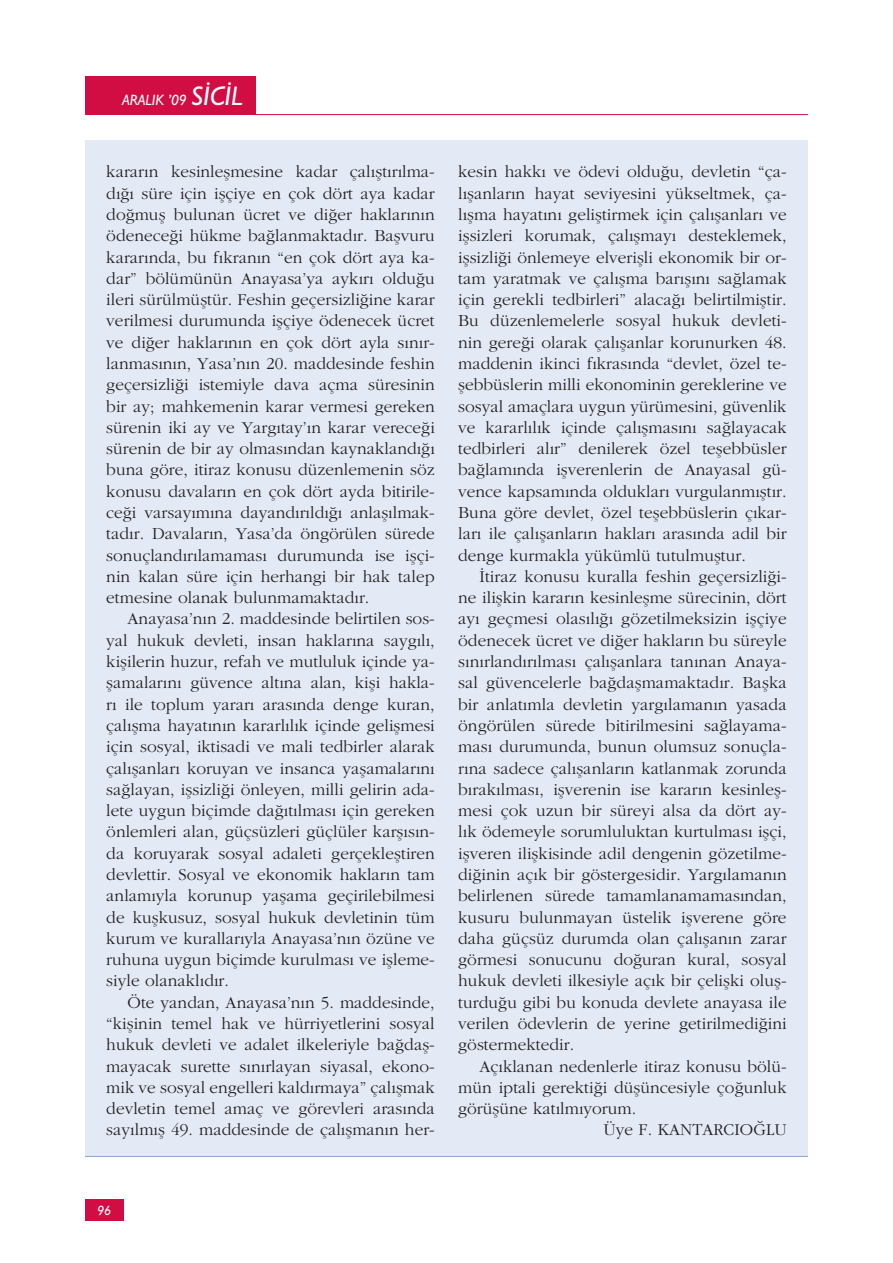
<style>
.page{position:relative;width:893px;height:1263px;background:#fff}
.page>*{position:absolute;margin:0;border:0;box-sizing:border-box;transform-origin:0 0}
.t1{font:17.25px/21.3px "Garamond Turk";letter-spacing:.005em;color:#231f20;text-align:justify}
.t2{font:italic 500 15px "Gill Sans";color:#fff}
.t3{font:italic 500 13.5px "Gill Sans";color:#fff}
.s1{font-size:27px}
</style>
<div class="page">
<div style="left:85px;top:77px;width:170px;height:38px;background:#d20d44"></div>
<hr style="left:255px;top:114px;width:553px;height:1px;background:#d20d44">
<div style="left:85px;top:1199px;width:38px;height:21px;background:#d20d44"></div>
<div style="left:85px;top:140px;width:723px;height:1017px;background:#e4eaf5"></div>
<hr style="left:85px;top:1156px;width:723px;height:1px;background:#8ba4d4">
<p class="t2" style="left:122px;top:91px;width:122px">ARALIK ’09 <span class="s1">SİCİL</span></p>
<p class="t1" style="left:106px;top:161px;width:330px">kararın kesinleşmesine kadar çalıştırılma&shy;dığı süre için işçiye en çok dört aya kadar doğmuş bulunan ücret ve diğer haklarının ödeneceği hükme bağlanmaktadır. Başvuru kararında, bu fıkranın “en çok dört aya ka&shy;dar” bölümünün Anayasa’ya aykırı olduğu ileri sürülmüştür. Feshin geçersizliğine karar verilmesi durumunda işçiye ödenecek ücret ve diğer haklarının en çok dört ayla sınır&shy;lanmasının, Yasa’nın 20. maddesinde feshin geçersizliği istemiyle dava açma süresinin bir ay; mahkemenin karar vermesi gereken sürenin iki ay ve Yargıtay’ın karar vereceği sürenin de bir ay olmasından kaynaklandığı buna göre, itiraz konusu düzenlemenin söz konusu davaların en çok dört ayda bitirile&shy;ceği varsayımına dayandırıldığı anlaşılmak&shy;tadır. Davaların, Yasa’da öngörülen sürede sonuçlandırılamaması durumunda ise işçi&shy;nin kalan süre için herhangi bir hak talep etmesine olanak bulunmamaktadır.</p>
<p class="t1" style="left:106px;top:608px;width:330px;text-indent:21px">Anayasa’nın 2. maddesinde belirtilen sos&shy;yal hukuk devleti, insan haklarına saygılı, kişilerin huzur, refah ve mutluluk içinde ya&shy;şamalarını güvence altına alan, kişi hakla&shy;rı ile toplum yararı arasında denge kuran, çalışma hayatının kararlılık içinde gelişmesi için sosyal, iktisadi ve mali tedbirler alarak çalışanları koruyan ve insanca yaşamalarını sağlayan, işsizliği önleyen, milli gelirin ada&shy;lete uygun biçimde dağıtılması için gereken önlemleri alan, güçsüzleri güçlüler karşısın&shy;da koruyarak sosyal adaleti gerçekleştiren devlettir. Sosyal ve ekonomik hakların tam anlamıyla korunup yaşama geçirilebilmesi de kuşkusuz, sosyal hukuk devletinin tüm kurum ve kurallarıyla Anayasa’nın özüne ve ruhuna uygun biçimde kurulması ve işleme&shy;siyle olanaklıdır.</p>
<p class="t1" style="left:106px;top:991px;width:330px;text-indent:21px">Öte yandan, Anayasa’nın 5. maddesinde, “kişinin temel hak ve hürriyetlerini sosyal hukuk devleti ve adalet ilkeleriyle bağdaş&shy;mayacak surette sınırlayan siyasal, ekono&shy;mik ve sosyal engelleri kaldırmaya” çalışmak devletin temel amaç ve görevleri arasında sayılmış 49. maddesinde de çalışmanın her-</p>
<p class="t1" style="left:458px;top:161px;width:330px">kesin hakkı ve ödevi olduğu, devletin “ça&shy;lışanların hayat seviyesini yükseltmek, ça&shy;lışma hayatını geliştirmek için çalışanları ve işsizleri korumak, çalışmayı desteklemek, işsizliği önlemeye elverişli ekonomik bir or&shy;tam yaratmak ve çalışma barışını sağlamak için gerekli tedbirleri” alacağı belirtilmiştir.<br>Bu düzenlemelerle sosyal hukuk devleti&shy;nin gereği olarak çalışanlar korunurken 48. maddenin ikinci fıkrasında “devlet, özel te&shy;şebbüslerin milli ekonominin gereklerine ve sosyal amaçlara uygun yürümesini, güvenlik ve kararlılık içinde çalışmasını sağlayacak tedbirleri alır” denilerek özel teşebbüsler bağlamında işverenlerin de Anayasal gü&shy;vence kapsamında oldukları vurgulanmıştır.<br>Buna göre devlet, özel teşebbüslerin çıkar&shy;ları ile çalışanların hakları arasında adil bir denge kurmakla yükümlü tutulmuştur.</p>
<p class="t1" style="left:458px;top:565px;width:330px;text-indent:21px">İtiraz konusu kuralla feshin geçersizliği&shy;ne ilişkin kararın kesinleşme sürecinin, dört ayı geçmesi olasılığı gözetilmeksizin işçiye ödenecek ücret ve diğer hakların bu süreyle sınırlandırılması çalışanlara tanınan Anaya&shy;sal güvencelerle bağdaşmamaktadır. Başka bir anlatımla devletin yargılamanın yasada öngörülen sürede bitirilmesini sağlayama&shy;ması durumunda, bunun olumsuz sonuçla&shy;rına sadece çalışanların katlanmak zorunda bırakılması, işverenin ise kararın kesinleş&shy;mesi çok uzun bir süreyi alsa da dört ay&shy;lık ödemeyle sorumluluktan kurtulması işçi, işveren ilişkisinde adil dengenin gözetilme&shy;diğinin açık bir göstergesidir. Yargılamanın belirlenen sürede tamamlanamamasından, kusuru bulunmayan üstelik işverene göre daha güçsüz durumda olan çalışanın zarar görmesi sonucunu doğuran kural, sosyal hukuk devleti ilkesiyle açık bir çelişki oluş&shy;turduğu gibi bu konuda devlete anayasa ile verilen ödevlerin de yerine getirilmediğini göstermektedir.</p>
<p class="t1" style="left:479px;top:1055px;width:309px">Açıklanan nedenlerle itiraz konusu bölü-</p>
<p class="t1" style="left:458px;top:1076px;width:330px">mün iptali gerektiği düşüncesiyle çoğunluk</p>
<p class="t1" style="left:458px;top:1098px;width:180px">görüşüne katılmıyorum.</p>
<p class="t1" style="left:604px;top:1119px;width:185px">Üye F. KANTARCIOĞLU</p>
<p class="t3" style="left:97px;top:1202px;width:16px">96</p>
</div>
